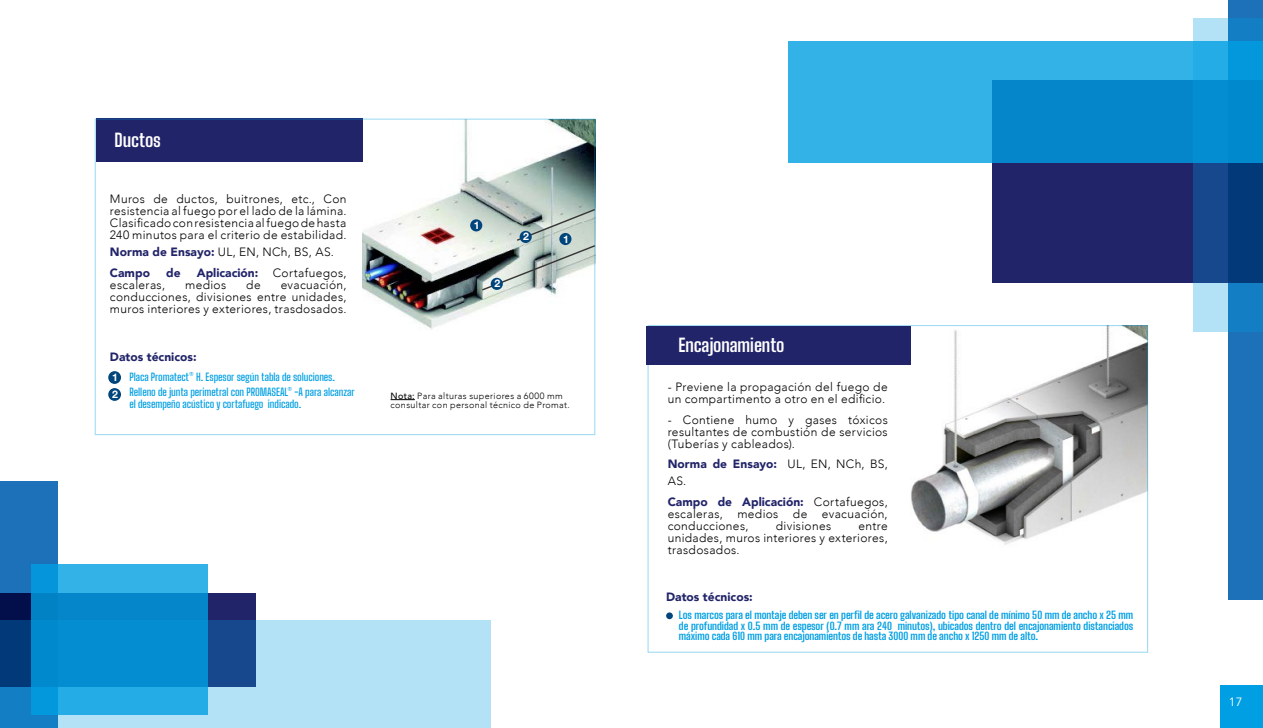
<style>
.page{position:relative;width:1263px;height:728px;background:#fff}
.page>*{position:absolute;margin:0;border:0;box-sizing:border-box;transform-origin:0 0}
.t1{font:700 18px "Big Shoulders Text";letter-spacing:-.005em;color:#fff}
.t2{font:300 12px/12px "Avenir";letter-spacing:.03em;color:#000;text-align:justify}
.t3{font:900 12px/20.5px "Avenir";color:#222469}
.t4{font:12px "Avenir";color:#fff}
.t5{font:700 10.5px/10.5px "Big Shoulders Text";color:#009fe3;text-align:justify}
.t6{font:600 10.5px/14.7px "Big Shoulders Text";letter-spacing:-.005em;color:#009fe3}
.t7{font:700 10.5px/16.5px "Helvetica Neue";color:#fff}
.t8{font:300 9px/9px "Avenir";letter-spacing:.04em;color:#000}
.s1{font-weight:300;color:#000}
.s2{font-weight:900;color:#222469}
.s3{font-weight:500}
</style>
<div class="page">
<div style="left:1220px;top:685px;width:43px;height:42px;background:#009fe3"></div>
<img style="left:362px;top:120px;width:231px;height:209px">
<div style="left:470px;top:219px;width:12px;height:12px;background:#00457c;border-radius:50%"></div>
<svg style="left:480px;top:207px;width:116px;height:84px;background:#b4c0bc"></svg>
<div style="left:520px;top:231px;width:12px;height:12px;background:#00457c;border-radius:50%"></div>
<div style="left:491px;top:277px;width:12px;height:13px;background:#00457c;border-radius:50%"></div>
<img style="left:911px;top:327px;width:235px;height:218px">
<svg style="left:391px;top:399px;width:24px;height:1px"></svg>
<div style="left:96px;top:118px;width:266px;height:44px;background:#222469"></div>
<div style="left:646px;top:325px;width:265px;height:39px;background:#222469"></div>
<div style="left:108px;top:371px;width:13px;height:12px;background:#00457c;border-radius:50%"></div>
<div style="left:108px;top:388px;width:13px;height:12px;background:#00457c;border-radius:50%"></div>
<div style="left:666px;top:612px;width:7px;height:6px;background:#00457c;border-radius:50%"></div>
<div style="left:1229px;top:0;width:34px;height:598px;background:#1d71b8"></div>
<div style="left:0;top:481px;width:57px;height:246px;background:#1d71b8"></div>
<div style="left:992px;top:80px;width:271px;height:202px;background:#222469"></div>
<svg style="left:0;top:593px;width:255px;height:26px;background:#151b5d"></svg>
<svg style="left:788px;top:41px;width:405px;height:121px;background:#23a3dd"></svg>
<svg style="left:31px;top:563px;width:177px;height:56px;background:#1d9bd8"></svg>
<svg style="left:1193px;top:18px;width:70px;height:314px;background:#1e79b7"></svg>
<svg style="left:0;top:619px;width:490px;height:108px;background:#68b6de"></svg>
<h1 class="t1" style="left:115px;top:127px;width:48px">Ductos</h1>
<p class="t2" style="left:110px;top:193px;width:238px">Muros de ductos, buitrones, etc., Con resistencia al fuego por el lado de la lámina.<br>Clasificado con resistencia al fuego de hasta 240 minutos para el criterio de estabilidad.</p>
<p class="t3" style="left:110px;top:241px;width:226px">Norma de Ensayo: <span class="s1">UL, EN, NCh, BS, AS.<br></span>Campo</p>
<p class="t3" style="left:166px;top:262px;width:16px">de</p>
<p class="t2" style="left:197px;top:266px;width:151px"><span class="s2">Aplicación:</span> Cortafuegos,</p>
<p class="t2" style="left:110px;top:278px;width:57px">escaleras,</p>
<p class="t2" style="left:185px;top:278px;width:43px">medios</p>
<p class="t2" style="left:246px;top:278px;width:16px">de</p>
<p class="t2" style="left:110px;top:278px;width:238px;text-indent:171px">evacuación, conducciones, divisiones entre unidades, muros interiores y exteriores, trasdosados.</p>
<p class="t3" style="left:110px;top:346px;width:88px">Datos técnicos:</p>
<p class="t7" style="left:112px;top:369px;width:7px">1<br>2</p>
<p class="t6" style="left:129px;top:370px;width:227px">Placa Promatect® H. Espesor según tabla de soluciones.<br>Relleno de junta perimetral con PROMASEAL® -A para alcanzar</p>
<p class="t6" style="left:129px;top:396px;width:173px">el desempeño acústico y cortafuego indicado.</p>
<p class="t7" style="left:474px;top:217px;width:7px">1</p>
<p class="t7" style="left:494px;top:275px;width:7px">2</p>
<p class="t7" style="left:523px;top:228px;width:7px">2</p>
<p class="t7" style="left:563px;top:230px;width:7px">1</p>
<p class="t8" style="left:391px;top:391px;width:181px"><span class="s3">Nota:</span> Para alturas superiores a 6000 mm consultar con personal técnico de Promat.</p>
<h1 class="t1" style="left:678px;top:332px;width:108px">Encajonamiento</h1>
<p class="t2" style="left:668px;top:381px;width:222px">- Previene la propagación del fuego de un compartimento a otro en el edificio.</p>
<p class="t2" style="left:668px;top:413px;width:222px">- Contiene humo y gases tóxicos resultantes de combustión de servicios (Tuberías y cableados).</p>
<p class="t2" style="left:668px;top:455px;width:222px;line-height:17px"><span class="s2">Norma de Ensayo:</span> UL, EN, NCh, BS,<br>AS.</p>
<p class="t2" style="left:668px;top:495px;width:222px"><span class="s2">Campo de Aplicación:</span> Cortafuegos, escaleras, medios de evacuación, conducciones,</p>
<p class="t2" style="left:776px;top:519px;width:57px">divisiones</p>
<p class="t2" style="left:668px;top:519px;width:222px;text-indent:191px">entre unidades, muros interiores y exteriores, trasdosados.</p>
<p class="t3" style="left:666px;top:585px;width:88px">Datos técnicos:</p>
<p class="t5" style="left:679px;top:609px;width:456px">Los marcos para el montaje deben ser en perfil de acero galvanizado tipo canal de mínimo 50 mm de ancho x 25 mm de profundidad x 0.5 mm de espesor (0.7 mm ara 240 minutos), ubicados dentro del encajonamiento distanciados máximo cada 610 mm para encajonamientos de hasta 3000 mm de ancho x 1250 mm de alto.</p>
<p class="t4" style="left:1229px;top:694px;width:15px">17</p>
</div>
